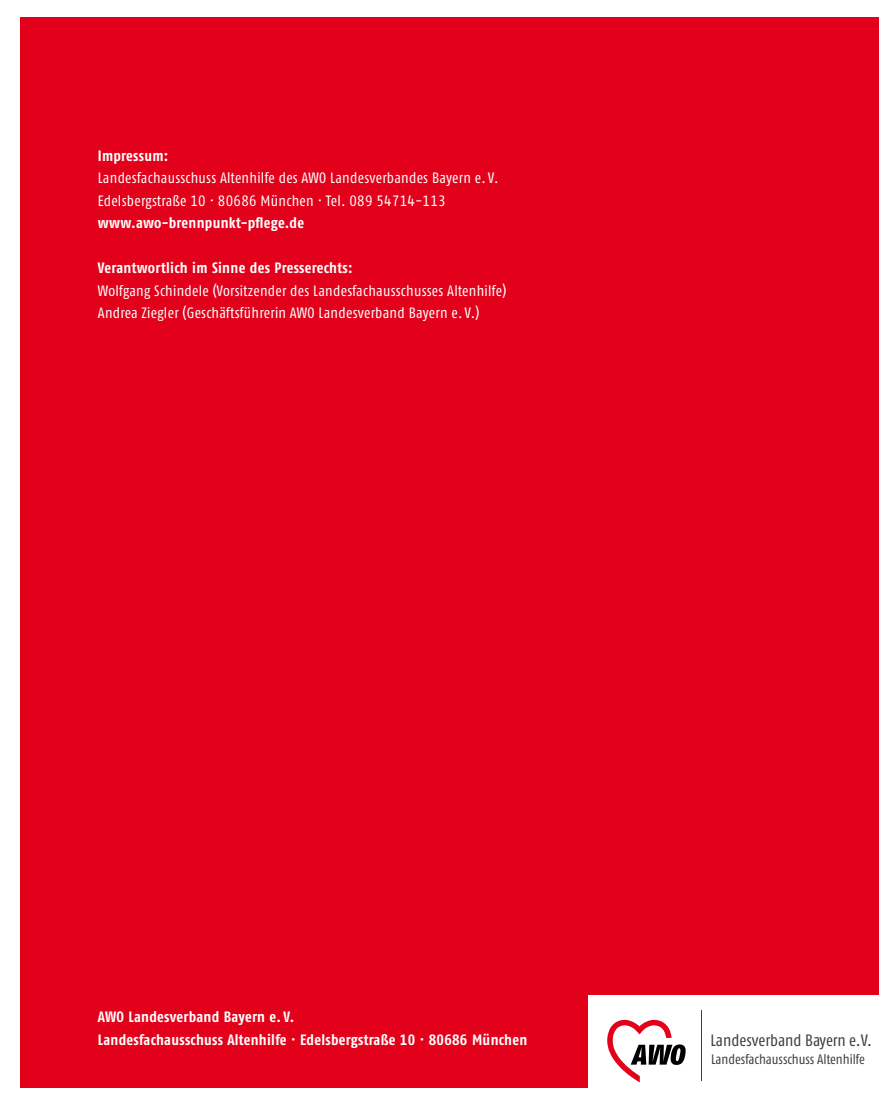
<style>
.page{position:relative;width:893px;height:1106px;background:#fff}
.page>*{position:absolute;margin:0;border:0;box-sizing:border-box;transform-origin:0 0}
.t1{font:16.5px "Fago Co";color:#3e3d40}
.t2{font:15px/22.5px "Fago Co Regular Tf";letter-spacing:.02em;color:#fff}
.t3{font:15px/22.5px "Fago Co Bold Tf";letter-spacing:.02em;color:#fff}
.t4{font:13.65px "Fago Co";letter-spacing:-.005em;color:#3e3d40}
</style>
<div class="page">
<div style="left:20px;top:17px;width:859px;height:1070px;background:#e2001a"></div>
<div style="left:589px;top:995px;width:304px;height:111px;background:#fff"></div>
<svg style="left:607px;top:1019px;width:79px;height:63px"></svg>
<hr style="left:701px;top:1010px;width:1px;height:71px;background:#3e3d40">
<p class="t3" style="left:98px;top:144px;width:72px">Impressum:</p>
<p class="t2" style="left:98px;top:167px;width:402px">Landesfachausschuss Altenhilfe des AWO Landesverbandes Bayern e. V.<br>Edelsbergstraße 10 · 80686 München · Tel. 089 54714-113</p>
<p class="t3" style="left:98px;top:211px;width:208px">www.awo-brennpunkt-pflege.de</p>
<p class="t3" style="left:98px;top:256px;width:256px">Verantwortlich im Sinne des Presserechts:</p>
<p class="t2" style="left:98px;top:279px;width:410px">Wolfgang Schindele (Vorsitzender des Landesfachausschusses Altenhilfe)<br>Andrea Ziegler (Geschäftsführerin AWO Landesverband Bayern e. V.)</p>
<p class="t3" style="left:98px;top:1005px;width:431px">AWO Landesverband Bayern e. V.<br>Landesfachausschuss Altenhilfe · Edelsbergstraße 10 · 80686 München</p>
<p class="t1" style="left:711px;top:1031px;width:163px">Landesverband Bayern e.V.</p>
<p class="t4" style="left:711px;top:1051px;width:155px">Landesfachausschuss Altenhilfe</p>
</div>
